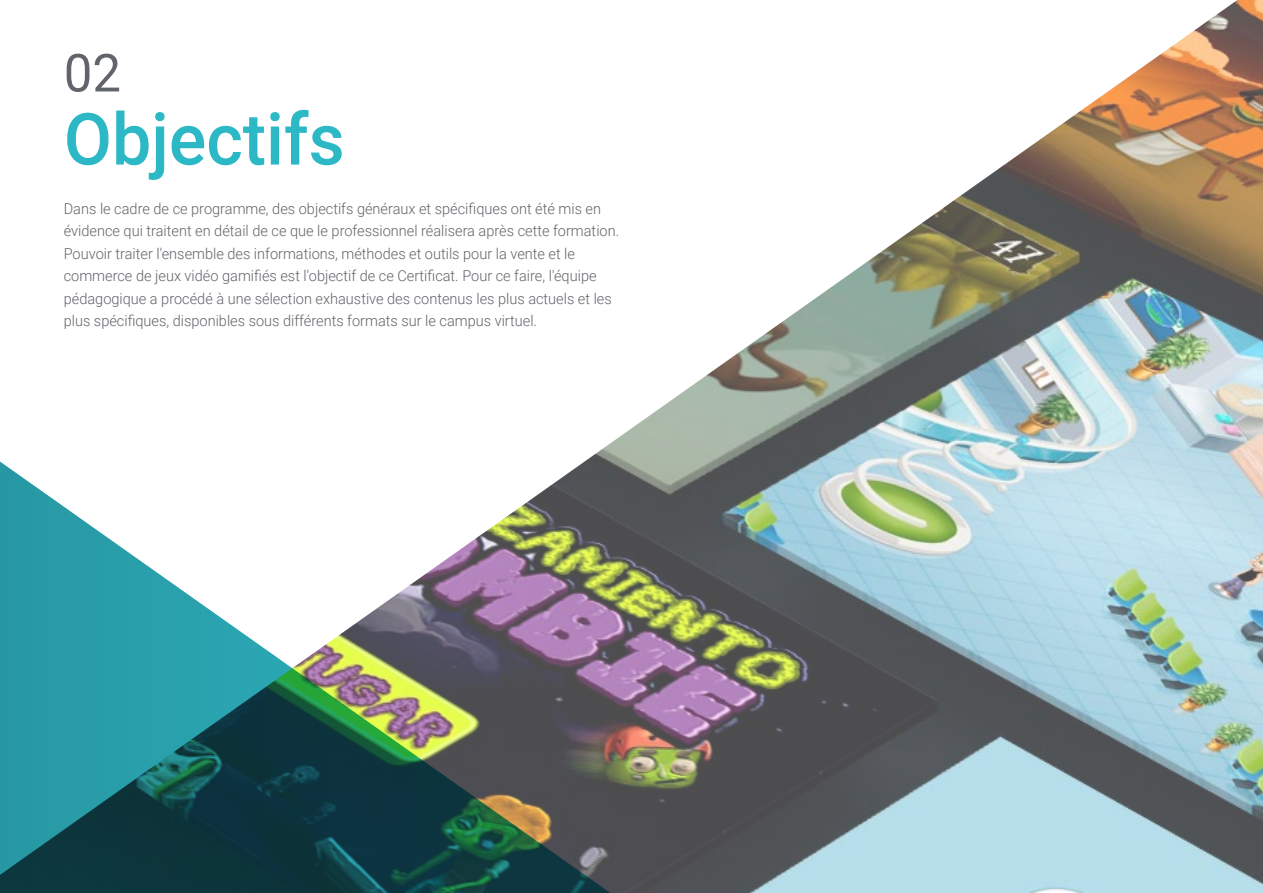
<style>
.page{position:relative;width:1263px;height:893px;background:#fff}
.page>*{position:absolute;margin:0;border:0;box-sizing:border-box;transform-origin:0 0}
.t1{font:500 72px "Roboto";color:#2db8c5}
.t2{font:52.5px "Roboto";color:#61646a}
.t3{font:300 15px/22.5px "Roboto";color:#61646a}
</style>
<div class="page">
<img style="left:607px;top:0;width:656px;height:893px">
<svg style="left:0;top:446px;width:640px;height:447px"></svg>
<h2 class="t2" style="left:64px;top:36px;width:59px">02</h2>
<h1 class="t1" style="left:64px;top:89px;width:282px">Objectifs</h1>
<p class="t3" style="left:64px;top:197px;width:557px">Dans le cadre de ce programme, des objectifs généraux et spécifiques ont été mis en évidence qui traitent en détail de ce que le professionnel réalisera après cette formation.<br>Pouvoir traiter l'ensemble des informations, méthodes et outils pour la vente et le commerce de jeux vidéo gamifiés est l'objectif de ce Certificat. Pour ce faire, l'équipe pédagogique a procédé à une sélection exhaustive des contenus les plus actuels et les plus spécifiques, disponibles sous différents formats sur le campus virtuel.</p>
</div>
